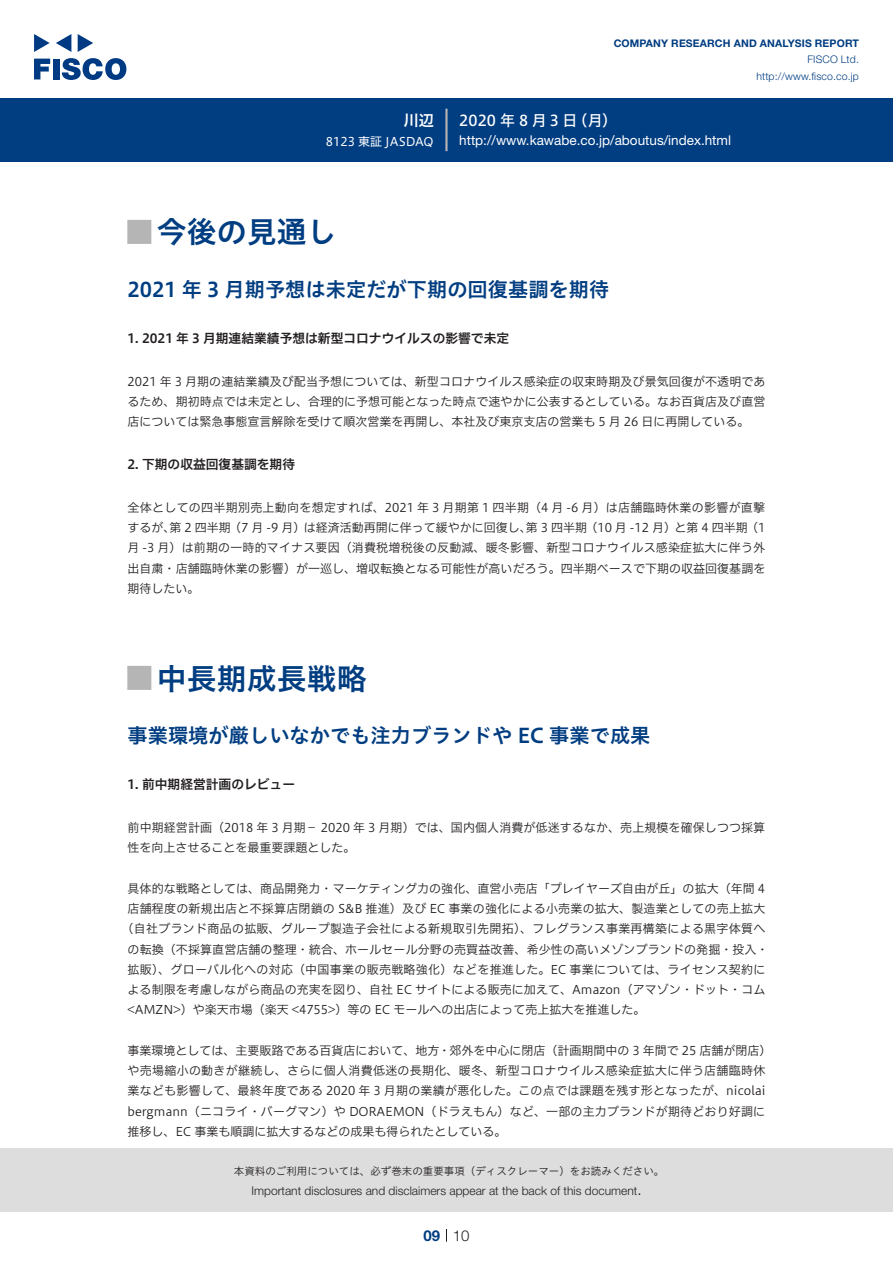
<style>
.page{position:relative;width:893px;height:1263px;background:#fff}
.page>*{position:absolute;margin:0;border:0;box-sizing:border-box;transform-origin:0 0}
.t1{font:30px "Hiragino UD Sans Std N W6";color:#003d81}
.t2{font:700 24px "Koz Go Pro";color:#b5b5b6}
.t3{font:20.25px "Hiragino UD Sans Std W6";color:#003d81}
.t4{font:15px "Hiragino UD Sans F Std N W5";letter-spacing:.215em;color:#fff}
.t5{font:300 15px "Helvetica Neue LT Std";color:#231f20}
.t6{font:15px "Hiragino UD Sans F Std N W6";color:#fff}
.t7{font:700 15px "Helvetica Neue LT Std";color:#003d81}
.t8{font:13.5px "Helvetica Neue LT Std";color:#fff}
.t9{font:12.75px "Hiragino UD Sans F Std N W6";color:#231f20}
.t10{font:12px/20.2px "Hiragino UD Sans F Std N W3";letter-spacing:.01em;color:#231f20;text-align:justify}
.t11{font:300 12px "Helvetica Neue LT Std";color:#231f20}
.t12{font:12px "Hiragino UD Sans F Std N W4";color:#fff}
.t13{font:10.5px "Hiragino UD Sans Std W3";color:#231f20}
.t14{font:700 10.5px "Helvetica Neue LT Std";letter-spacing:.015em;color:#003d81}
.t15{font:300 10.5px/16.5px "Helvetica Neue LT Std";letter-spacing:.015em;color:#003d81;text-align:right}
</style>
<div class="page">
<div style="left:0;top:1148px;width:893px;height:64px;background:#ddd"></div>
<svg style="left:34px;top:59px;width:16px;height:20px"></svg>
<div style="left:53px;top:59px;width:6px;height:20px;background:#003a83"></div>
<svg style="left:62px;top:58px;width:64px;height:22px"></svg>
<svg style="left:34px;top:34px;width:16px;height:18px"></svg>
<svg style="left:78px;top:34px;width:15px;height:18px"></svg>
<svg style="left:56px;top:34px;width:15px;height:18px"></svg>
<div style="left:0;top:98px;width:893px;height:64px;background:#003d81"></div>
<hr style="left:445px;top:109px;width:3px;height:42px;background:#b5b5b6">
<svg style="left:446px;top:1229px;width:1px;height:13px"></svg>
<p class="t6" style="left:404px;top:109px;width:31px">川辺</p>
<p class="t12" style="left:326px;top:132px;width:109px">8123 東証 JASDAQ</p>
<p class="t14" style="left:614px;top:37px;width:247px">COMPANY RESEARCH AND ANALYSIS REPORT</p>
<p class="t15" style="left:756px;top:51px;width:104px">FISCO Ltd. http://www.fisco.co j p.</p>
<p class="t4" style="left:459px;top:109px;width:120px">2020年8月3日</p>
<p class="t4" style="left:573px;top:109px;width:46px">（月(</p>
<p class="t8" style="left:459px;top:132px;width:273px">http://www.kawabe.co j p. /aboutus/index.html</p>
<h1 class="t1" style="left:157px;top:209px;width:181px">今後の見通し</h1>
<h2 class="t2" style="left:128px;top:217px;width:25px">█</h2>
<h3 class="t3" style="left:128px;top:274px;width:483px">2021 年 3 月期予想は未定だが下期の回復基調を期待</h3>
<p class="t9" style="left:128px;top:328px;width:383px">1. 2021 年 3 月期連結業績予想は新型コロナウイルスの影響で未定</p>
<p class="t10" style="left:128px;top:370px;width:639px">2021 年 3 月期の連結業績及び配当予想については、新型コロナウイルス感染症の収束時期及び景気回復が不透明であるため、期初時点では未定とし、合理的に予想可能となった時点で速やかに公表するとしている。なお百貨店及び直営店については緊急事態宣言解除を受けて順次営業を再開し、本社及び東京支店の営業も 5 月 26 日に再開している。</p>
<p class="t9" style="left:128px;top:454px;width:169px">2. 下期の収益回復基調を期待</p>
<p class="t10" style="left:128px;top:496px;width:639px">全体としての四半期別売上動向を想定すれば、2021 年 3 月期第 1 四半期（4 月 -6 月）は店舗臨時休業の影響が直撃するが第、 2 四半期（7 月 -9 月）は経済活動再開に伴って緩やかに回復し第、 3 四半期（10 月 -12 月）と第 4 四半期)1月 -3 月）は前期の一時的マイナス要因（消費税増税後の反動減、暖冬影響、新型コロナウイルス感染症拡大に伴う外出自粛・店舗臨時休業の影響）が一巡し、増収転換となる可能性が高いだろう。四半期ベースで下期の収益回復基調を期待したい。</p>
<h1 class="t1" style="left:157px;top:655px;width:211px">中長期成長戦略</h1>
<h2 class="t2" style="left:128px;top:663px;width:25px">█</h2>
<h3 class="t3" style="left:128px;top:720px;width:524px">事業環境が厳しいなかでも注力ブランドや EC 事業で成果</h3>
<p class="t9" style="left:128px;top:775px;width:169px">1. 前中期経営計画のレビュー</p>
<p class="t10" style="left:128px;top:817px;width:639px">前中期経営計画（2018 年 3 月期－ 2020 年 3 月期）では、国内個人消費が低迷するなか、売上規模を確保しつつ採算性を向上させることを最重要課題とした。</p>
<p class="t10" style="left:128px;top:877px;width:639px">具体的な戦略としては、商品開発力・マーケティング力の強化、直営小売店「プレイヤーズ自由が丘」の拡大（年間 4</p>
<p class="t10" style="left:128px;top:898px;width:639px">店舗程度の新規出店と不採算店閉鎖の &amp;S B 推進）及び EC 事業の強化による小売業の拡大、製造業としての売上拡大</p>
<p class="t10" style="left:122px;top:918px;width:645px">（自社ブランド商品の拡販、グループ製造子会社による新規取引先開拓）、フレグランス事業再構築による黒字体質へ</p>
<p class="t10" style="left:128px;top:938px;width:642px">の転換（不採算直営店舗の整理・統合、ホールセール分野の売買益改善、希少性の高いメゾンブランドの発掘・投入・</p>
<p class="t10" style="left:128px;top:958px;width:639px">拡販）、グローバル化への対応（中国事業の販売戦略強化）などを推進した。EC 事業については、ライセンス契約に</p>
<p class="t10" style="left:128px;top:979px;width:639px">よる制限を考慮しながら商品の充実を図り、自社 EC サイトによる販売に加えて、Amazon（アマゾン・ドット・コム</p>
<p class="t10" style="left:128px;top:999px;width:519px">&lt;AMZN&gt;）や楽天市場（楽天 &lt;4755&gt;）等の EC モールへの出店によって売上拡大を推進した。</p>
<p class="t10" style="left:128px;top:1039px;width:645px;text-align:left">事業環境としては、主要販路である百貨店において、地方・郊外を中心に閉店（計画期間中の 3 年間で 25 店舗が閉店(や売場縮小の動きが継続し、さらに個人消費低迷の長期化、暖冬、新型コロナウイルス感染症拡大に伴う店舗臨時休業なども影響して、最終年度である 2020 年 3 月期の業績が悪化した。この点では課題を残す形となったが、nicolai bergmann（ニコライ・バーグマン）や DORAEMON（ドラえもん）など、一部の主力ブランドが期待どおり好調に推移し、EC 事業も順調に拡大するなどの成果も得られたとしている。</p>
<p class="t13" style="left:234px;top:1163px;width:432px">本資料のご利用については、必ず巻末の重要事項（ディスクレーマー）をお読みください。</p>
<p class="t5" style="left:637px;top:1180px;width:6px">.</p>
<p class="t11" style="left:251px;top:1183px;width:387px">Important disclosures and disclaimers appear at the back of this document</p>
<p class="t7" style="left:423px;top:1226px;width:18px">09</p>
<p class="t5" style="left:453px;top:1226px;width:18px">10</p>
</div>
